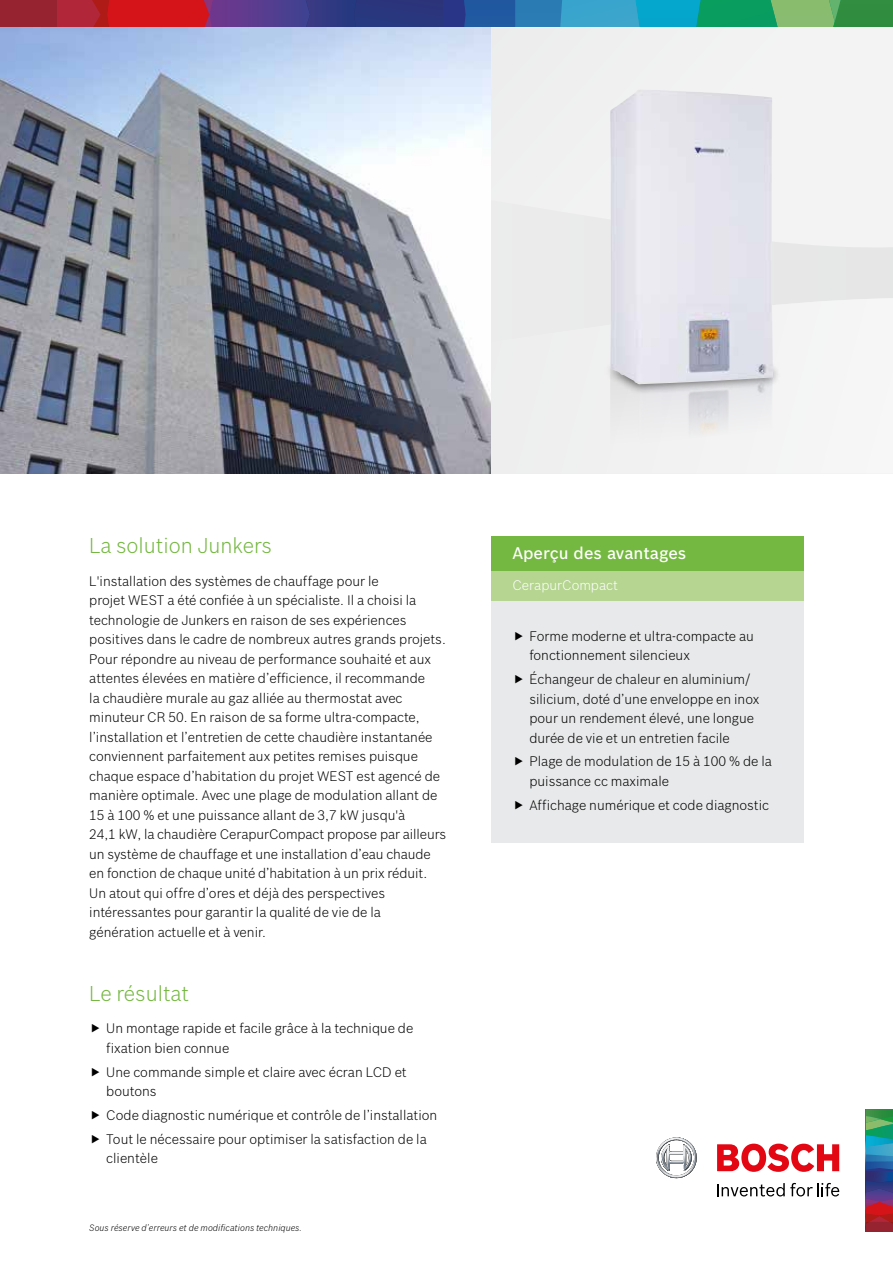
<style>
.page{position:relative;width:893px;height:1263px;background:#fff}
.page>*{position:absolute;margin:0;border:0;box-sizing:border-box;transform-origin:0 0}
.t1{font:300 21px "Bosch Sans";color:#75b841}
.t2{font:500 16.5px "Bosch Sans";color:#fff}
.t3{font:300 13.5px/19.5px "Bosch Sans";color:#000}
.t4{font:300 13.5px "Bosch Sans";color:#fff}
.t5{font:italic 300 9px "Bosch Sans";color:#000}
</style>
<div class="page">
<div style="left:0;top:0;width:57px;height:28px;background:#952430"></div>
<img style="left:0;top:28px;width:491px;height:446px">
<svg style="left:57px;top:0;width:836px;height:91px"></svg>
<div style="left:491px;top:28px;width:402px;height:172px;background:#f1f2f2"></div>
<div style="left:491px;top:200px;width:402px;height:98px;background:#ebebeb"></div>
<div style="left:491px;top:298px;width:402px;height:176px;background:#f2f2f2"></div>
<img style="left:639px;top:395px;width:134px;height:49px">
<div style="left:610px;top:368px;width:29px;height:79px;background:#ebebeb"></div>
<svg style="left:604px;top:361px;width:177px;height:34px"></svg>
<img style="left:610px;top:89px;width:163px;height:295px">
<svg style="left:656px;top:1137px;width:41px;height:41px"></svg>
<svg style="left:717px;top:1183px;width:122px;height:13px"></svg>
<svg style="left:717px;top:1143px;width:122px;height:29px"></svg>
<svg style="left:866px;top:1109px;width:27px;height:122px"></svg>
<div style="left:491px;top:601px;width:313px;height:242px;background:#e8e9ea"></div>
<div style="left:491px;top:537px;width:313px;height:34px;background:#75b841"></div>
<div style="left:491px;top:571px;width:313px;height:30px;background:#b5d591"></div>
<h1 class="t1" style="left:89px;top:533px;width:184px">La solution Junkers</h1>
<p class="t3" style="left:89px;top:571px;width:359px">L'installation des systèmes de chauffage pour le<br>projet WEST a été confiée à un spécialiste. Il a choisi la technologie de Junkers en raison de ses expériences positives dans le cadre de nombreux autres grands projets.<br>Pour répondre au niveau de performance souhaité et aux attentes élevées en matière d’efficience, il recommande<br>la chaudière murale au gaz alliée au thermostat avec minuteur CR 50. En raison de sa forme ultra-compacte, l’installation et l’entretien de cette chaudière instantanée conviennent parfaitement aux petites remises puisque chaque espace d’habitation du projet WEST est agencé de manière optimale. Avec une plage de modulation allant de 15 à 100 % et une puissance allant de 3,7 kW jusqu'à<br>24,1 kW, la chaudière CerapurCompact propose par ailleurs un système de chauffage et une installation d’eau chaude en fonction de chaque unité d’habitation à un prix réduit.<br>Un atout qui offre d’ores et déjà des perspectives intéressantes pour garantir la qualité de vie de la génération actuelle et à venir.</p>
<h1 class="t1" style="left:89px;top:981px;width:101px">Le résultat</h1>
<p class="t3" style="left:106px;top:1018px;width:309px">Un montage rapide et facile grâce à la technique de fixation bien connue</p>
<p class="t3" style="left:106px;top:1062px;width:302px">Une commande simple et claire avec écran LCD et boutons</p>
<p class="t3" style="left:106px;top:1103px;width:332px;line-height:23.7px">Code diagnostic numérique et contrôle de l’installation<br>Tout le nécessaire pour optimiser la satisfaction de la</p>
<p class="t3" style="left:106px;top:1148px;width:53px">clientèle</p>
<p class="t5" style="left:89px;top:1223px;width:214px">Sous réserve d’erreurs et de modifications techniques.</p>
<p class="t2" style="left:512px;top:543px;width:175px">Aperçu des avantages</p>
<p class="t4" style="left:512px;top:576px;width:107px">CerapurCompact</p>
<p class="t3" style="left:529px;top:626px;width:226px">Forme moderne et ultra-compacte au fonctionnement silencieux</p>
<p class="t3" style="left:529px;top:669px;width:232px">Échangeur de chaleur en aluminium/ silicium, doté d’une enveloppe en inox pour un rendement élevé, une longue durée de vie et un entretien facile</p>
<p class="t3" style="left:529px;top:752px;width:244px">Plage de modulation de 15 à 100 % de la puissance cc maximale</p>
<p class="t3" style="left:529px;top:795px;width:241px">Affichage numérique et code diagnostic</p>
</div>
